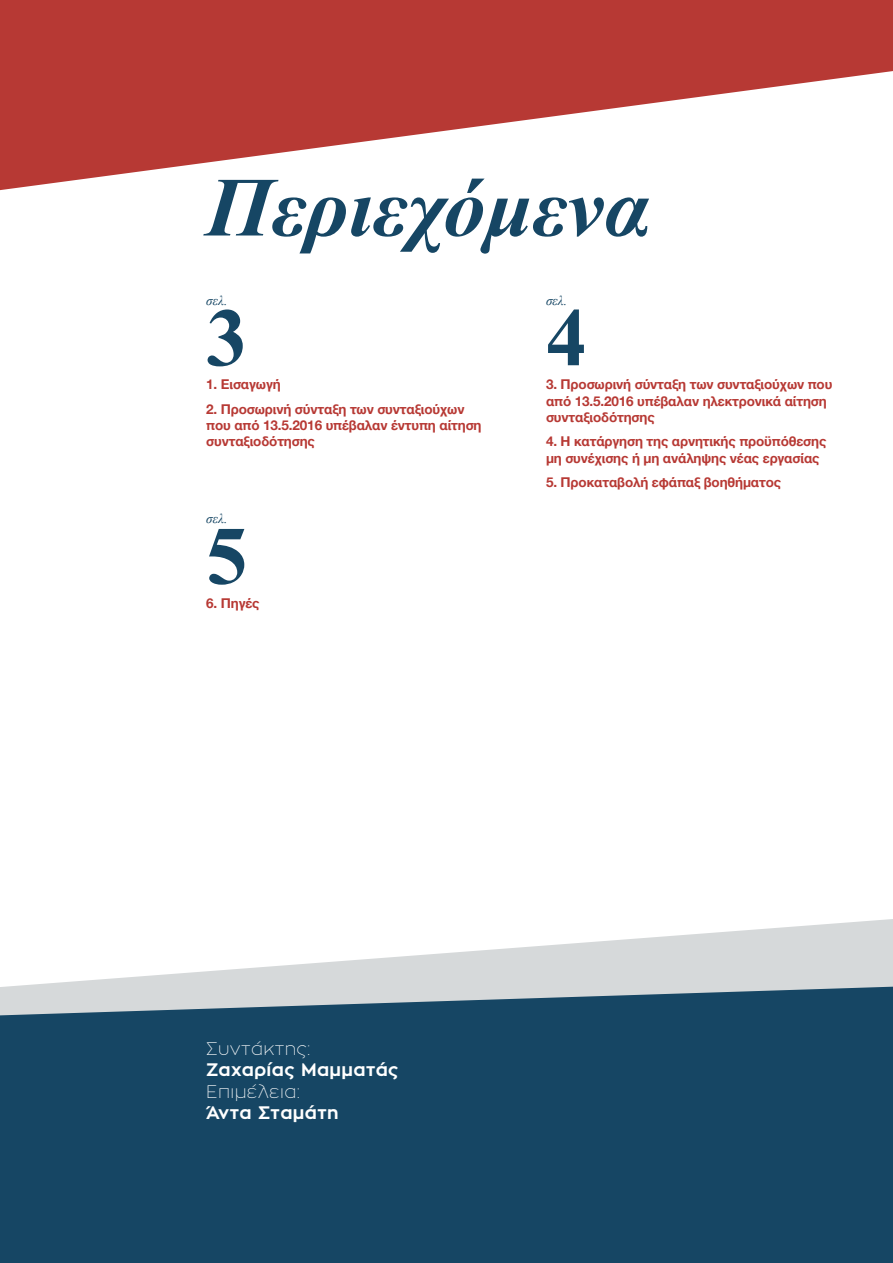
<style>
.page{position:relative;width:893px;height:1263px;background:#fff}
.page>*{position:absolute;margin:0;border:0;box-sizing:border-box;transform-origin:0 0}
.t1{font:italic 700 84px "Times New Roman";color:#164664}
.t2{font:700 82.5px "Times New Roman";color:#164664}
.t3{font:700 18px "Zona Pro";letter-spacing:.02em;color:#fff}
.t4{font:100 18px "Zona Pro";letter-spacing:.02em;color:#fff}
.t5{font:700 13.5px/16.2px "Helvetica Neue";letter-spacing:-.01em;color:#b73934}
.t6{font:italic 13.5px "Times New Roman";color:#164664}
</style>
<div class="page">
<svg style="left:4px;top:919px;width:889px;height:68px"></svg>
<div style="left:0;top:987px;width:893px;height:276px;background:#164664"></div>
<svg style="left:0;top:0;width:893px;height:190px;fill:#b73934"></svg>
<h1 class="t1" style="left:206px;top:149px;width:446px">Περιεχόμενα</h1>
<p class="t6" style="left:206px;top:291px;width:23px">σελ.</p>
<h2 class="t2" style="left:206px;top:281px;width:43px">3</h2>
<p class="t5" style="left:206px;top:377px;width:76px">1. Εισαγωγή</p>
<p class="t5" style="left:206px;top:401px;width:277px">2. Προσωρινή σύνταξη των συνταξιούχων που από 13.5.2016 υπέβαλαν έντυπη αίτηση συνταξιοδότησης</p>
<p class="t6" style="left:206px;top:509px;width:23px">σελ.</p>
<h2 class="t2" style="left:206px;top:499px;width:43px">5</h2>
<p class="t5" style="left:206px;top:595px;width:55px">6. Πηγές</p>
<p class="t6" style="left:546px;top:291px;width:23px">σελ.</p>
<h2 class="t2" style="left:546px;top:281px;width:43px">4</h2>
<p class="t5" style="left:546px;top:377px;width:288px">3. Προσωρινή σύνταξη των συνταξιούχων που από 13.5.2016 υπέβαλαν ηλεκτρονικά αίτηση συνταξιοδότησης</p>
<p class="t5" style="left:546px;top:434px;width:282px">4. Η κατάργηση της αρνητικής προϋπόθεσης μη συνέχισης ή μη ανάληψης νέας εργασίας</p>
<p class="t5" style="left:546px;top:475px;width:237px">5. Προκαταβολή εφάπαξ βοηθήματος</p>
<h3 class="t4" style="left:206px;top:1037px;width:106px">Συντάκτης:</h3>
<h3 class="t3" style="left:206px;top:1058px;width:194px">Ζαχαρίας Μαμματάς</h3>
<h3 class="t4" style="left:206px;top:1080px;width:95px">Επιμέλεια:</h3>
<h3 class="t3" style="left:206px;top:1101px;width:134px">Άντα Σταμάτη</h3>
</div>
